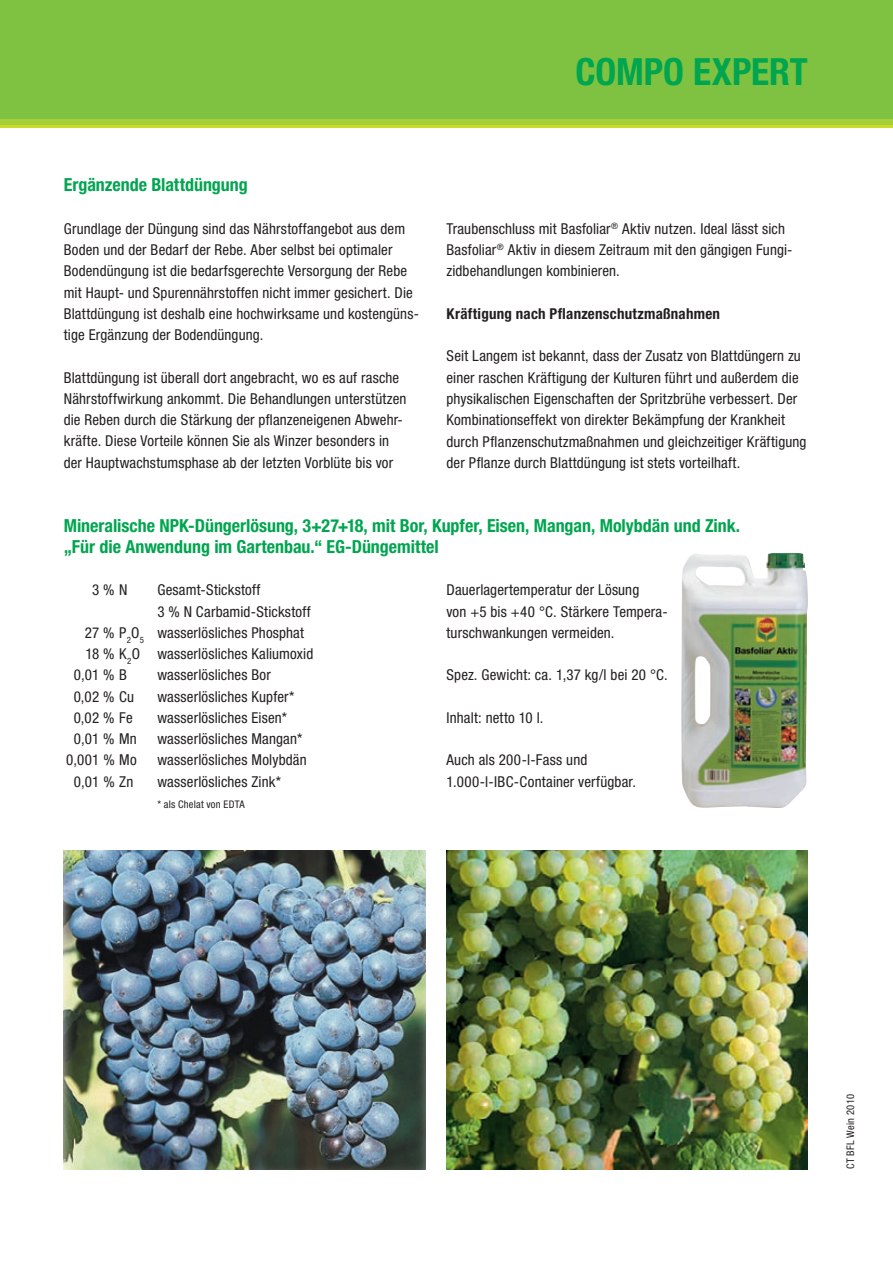
<style>
.page{position:relative;width:893px;height:1263px;background:#fff}
.page>*{position:absolute;margin:0;border:0;box-sizing:border-box;transform-origin:0 0}
.t1{font:700 condensed 37.5px "Helvetica Neue LT Std";letter-spacing:-.005em;color:#00a54f}
.t2{font:700 condensed 18px/21.3px "Helvetica Neue LT Std";color:#00a54f}
.t3{font:condensed 15px/21.3px "Helvetica Neue LT Std";letter-spacing:.01em;color:#231f20}
.t4{font:700 condensed 15px "Helvetica Neue LT Std";letter-spacing:.015em;color:#231f20}
.t5{font:condensed 10.5px "Helvetica Neue LT Std";letter-spacing:.025em;color:#231f20}
</style>
<div class="page">
<div style="left:0;top:0;width:893px;height:120px;background:#7fc241"></div>
<div style="left:0;top:120px;width:893px;height:5px;background:#a6ce39"></div>
<hr style="left:0;top:125px;width:893px;height:3px;background:#cadb2a">
<img style="left:64px;top:850px;width:361px;height:319px">
<img style="left:446px;top:850px;width:362px;height:319px">
<img style="left:681px;top:553px;width:127px;height:255px">
<h1 class="t1" style="left:575px;top:49px;width:234px">COMPO EXPERT</h1>
<p class="t2" style="left:64px;top:174px;width:185px">Ergänzende Blattdüngung</p>
<p class="t3" style="left:64px;top:218px;width:357px">Grundlage der Düngung sind das Nährstoffangebot aus dem Boden und der Bedarf der Rebe. Aber selbst bei optimaler Bodendüngung ist die bedarfsgerechte Versorgung der Rebe mit Haupt- und Spurennährstoffen nicht immer gesichert. Die Blattdüngung ist deshalb eine hochwirksame und kostengüns&shy;tige Ergänzung der Bodendüngung.</p>
<p class="t3" style="left:64px;top:367px;width:344px">Blattdüngung ist überall dort angebracht, wo es auf rasche Nährstoffwirkung ankommt. Die Behandlungen unterstützen die Reben durch die Stärkung der pflanzeneigenen Abwehr&shy;kräfte. Diese Vorteile können Sie als Winzer besonders in der Hauptwachstumsphase ab der letzten Vorblüte bis vor</p>
<p class="t3" style="left:446px;top:218px;width:348px">Traubenschluss mit Basfoliar<sup>®</sup> Aktiv nutzen. Ideal lässt sich<br>Basfoliar<sup>®</sup> Aktiv in diesem Zeitraum mit den gängigen Fungi&shy;zidbehandlungen kombinieren.</p>
<p class="t4" style="left:446px;top:304px;width:275px">Kräftigung nach Pflanzenschutzmaßnahmen</p>
<p class="t3" style="left:446px;top:345px;width:361px">Seit Langem ist bekannt, dass der Zusatz von Blattdüngern zu einer raschen Kräftigung der Kulturen führt und außerdem die physikalischen Eigenschaften der Spritzbrühe verbessert. Der Kombinationseffekt von direkter Bekämpfung der Krankheit durch Pflanzenschutzmaßnahmen und gleichzeitiger Kräftigung der Pflanze durch Blattdüngung ist stets vorteilhaft.</p>
<p class="t2" style="left:64px;top:514px;width:678px">Mineralische NPK-Düngerlösung, 3+27+18, mit Bor, Kupfer, Eisen, Mangan, Molybdän und Zink. „Für die Anwendung im Gartenbau.“ EG-Düngemittel</p>
<p class="t3" style="left:92px;top:579px;width:37px">3 % N</p>
<p class="t3" style="left:157px;top:579px;width:105px">Gesamt-Stickstoff</p>
<p class="t3" style="left:157px;top:600px;width:155px">3 % N Carbamid-Stickstoff</p>
<p class="t3" style="left:85px;top:622px;width:221px">27 % P<sub>2</sub>O<sub>5</sub> wasserlösliches Phosphat</p>
<p class="t3" style="left:85px;top:643px;width:229px">18 % K<sub>2</sub>O wasserlösliches Kaliumoxid</p>
<p class="t3" style="left:74px;top:664px;width:54px">0,01 % B</p>
<p class="t3" style="left:157px;top:664px;width:115px">wasserlösliches Bor</p>
<p class="t3" style="left:74px;top:686px;width:62px">0,02 % Cu</p>
<p class="t3" style="left:157px;top:686px;width:139px">wasserlösliches Kupfer*</p>
<p class="t3" style="left:74px;top:707px;width:61px">0,02 % Fe</p>
<p class="t3" style="left:157px;top:707px;width:131px">wasserlösliches Eisen*</p>
<p class="t3" style="left:74px;top:728px;width:64px">0,01 % Mn</p>
<p class="t3" style="left:157px;top:728px;width:146px">wasserlösliches Mangan*</p>
<p class="t3" style="left:66px;top:749px;width:72px">0,001 % Mo</p>
<p class="t3" style="left:157px;top:749px;width:151px">wasserlösliches Molybdän</p>
<p class="t3" style="left:74px;top:771px;width:61px">0,01 % Zn</p>
<p class="t3" style="left:157px;top:771px;width:125px">wasserlösliches Zink*</p>
<p class="t5" style="left:157px;top:798px;width:89px">* als Chelat von EDTA</p>
<p class="t3" style="left:446px;top:579px;width:223px">Dauerlagertemperatur der Lösung<br>von +5 bis +40 °C. Stärkere Tempera&shy;turschwankungen vermeiden.</p>
<p class="t3" style="left:446px;top:664px;width:223px">Spez. Gewicht: ca. 1,37 kg/l bei 20 °C.</p>
<p class="t3" style="left:446px;top:707px;width:98px">Inhalt: netto 10 l.</p>
<p class="t3" style="left:446px;top:749px;width:191px">Auch als 200-l-Fass und<br>1.000-l-IBC-Container verfügbar.</p>
<p class="t5" style="left:844px;top:1169px;width:77px;rotate:-90deg">CT BFL Wein 2010</p>
</div>
